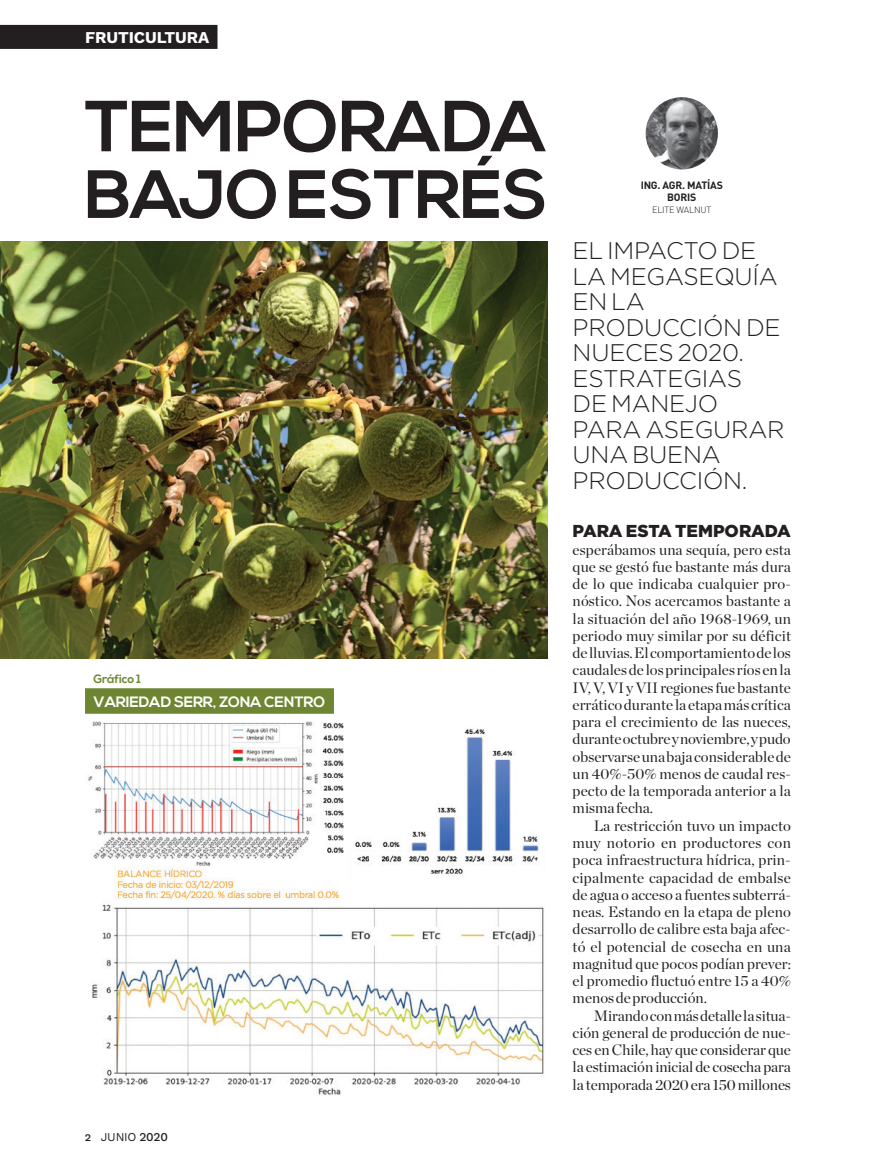
<style>
.page{position:relative;width:876px;height:1170px;background:#fff}
.page>*{position:absolute;margin:0;border:0;box-sizing:border-box;transform-origin:0 0}
.t1{font:700 72.15px "Nexa";letter-spacing:-.01em;color:#231f20}
.t2{font:700 68.1px "Nexa";letter-spacing:-.01em;color:#231f20}
.t3{font:300 24px/25.5px "Gotham";letter-spacing:-.01em;color:#231f20}
.t4{font:900 17.25px "Gotham";color:#231f20}
.t5{font:700 16.5px "Work Sans";letter-spacing:-.005em;color:#fff}
.t6{font:15px/17.2px "Chronicle Display";color:#231f20;text-align:justify}
.t7{font:700 15px "Nexa";letter-spacing:-.01em;color:#fff}
.t8{font:500 12px "Work Sans";color:#231f20}
.t9{font:700 12px "Nexa";letter-spacing:-.01em;color:#6e8632}
.t10{font:700 10.5px/12px "DIN";letter-spacing:-.02em;color:#231f20;text-align:center}
.t11{font:300 9px "DIN";letter-spacing:-.02em;color:#231f20}
.s1{font-weight:400}
</style>
<div class="page">
<img style="left:0;top:241px;width:547px;height:417px">
<div style="left:0;top:25px;width:217px;height:24px;background:#231f20"></div>
<img style="left:646px;top:97px;width:72px;height:72px;border-radius:36px">
<img style="left:88px;top:721px;width:456px;height:374px">
<div style="left:85px;top:688px;width:249px;height:25px;background:#6e8632"></div>
<p class="t5" style="left:85px;top:27px;width:126px">FRUTICULTURA</p>
<h1 class="t1" style="left:85px;top:85px;width:462px">TEMPORADA</h1>
<h2 class="t2" style="left:85px;top:155px;width:464px">BAJO ESTRÉS</h2>
<p class="t9" style="left:94px;top:672px;width:49px">Gráfico 1</p>
<p class="t7" style="left:94px;top:693px;width:233px">VARIEDAD SERR, ZONA CENTRO</p>
<p class="t8" style="left:85px;top:1130px;width:85px">2 <span class="s1">JUNIO</span> 2020</p>
<p class="t10" style="left:641px;top:179px;width:84px">ING. AGR. MATÍAS<br>BORIS</p>
<p class="t11" style="left:652px;top:204px;width:61px">ELITE WALNUT</p>
<h3 class="t3" style="left:573px;top:237px;width:213px">EL IMPACTO DE<br>LA MEGASEQUÍA<br>EN LA<br>PRODUCCIÓN DE<br>NUECES 2020.<br>ESTRATEGIAS<br>DE MANEJO<br>PARA ASEGURAR<br>UNA BUENA<br>PRODUCCIÓN.</h3>
<p class="t4" style="left:573px;top:519px;width:220px">PARA ESTA TEMPORADA</p>
<p class="t6" style="left:573px;top:539px;width:220px">esperábamos una sequía, pero esta que se gestó fue bastante más dura de lo que indicaba cualquier pro&shy;nóstico. Nos acercamos bastante a la situación del año 1968-1969, un periodo muy similar por su déficit de lluvias. El comportamiento de los caudales de los principales ríos en la IV, V, VI y VII regiones fue bastante errático durante la etapa más crítica para el crecimiento de las nueces, durante octubre y noviembre, y pudo observarse una baja considerable de un 40%-50% menos de caudal res&shy;pecto de la temporada anterior a la misma fecha.</p>
<p class="t6" style="left:573px;top:815px;width:220px;text-indent:21px">La restricción tuvo un impacto muy notorio en productores con poca infraestructura hídrica, prin&shy;cipalmente capacidad de embalse de agua o acceso a fuentes subterrá&shy;neas. Estando en la etapa de pleno desarrollo de calibre esta baja afec&shy;tó el potencial de cosecha en una magnitud que pocos podían prever: el promedio fluctuó entre 15 a 40% menos de producción.</p>
<p class="t6" style="left:573px;top:1005px;width:220px;text-indent:21px">Mirando con más detalle la situa&shy;ción general de producción de nue&shy;ces en Chile, hay que considerar que la estimación inicial de cosecha para la temporada 2020 era 150 millones</p>
</div>
